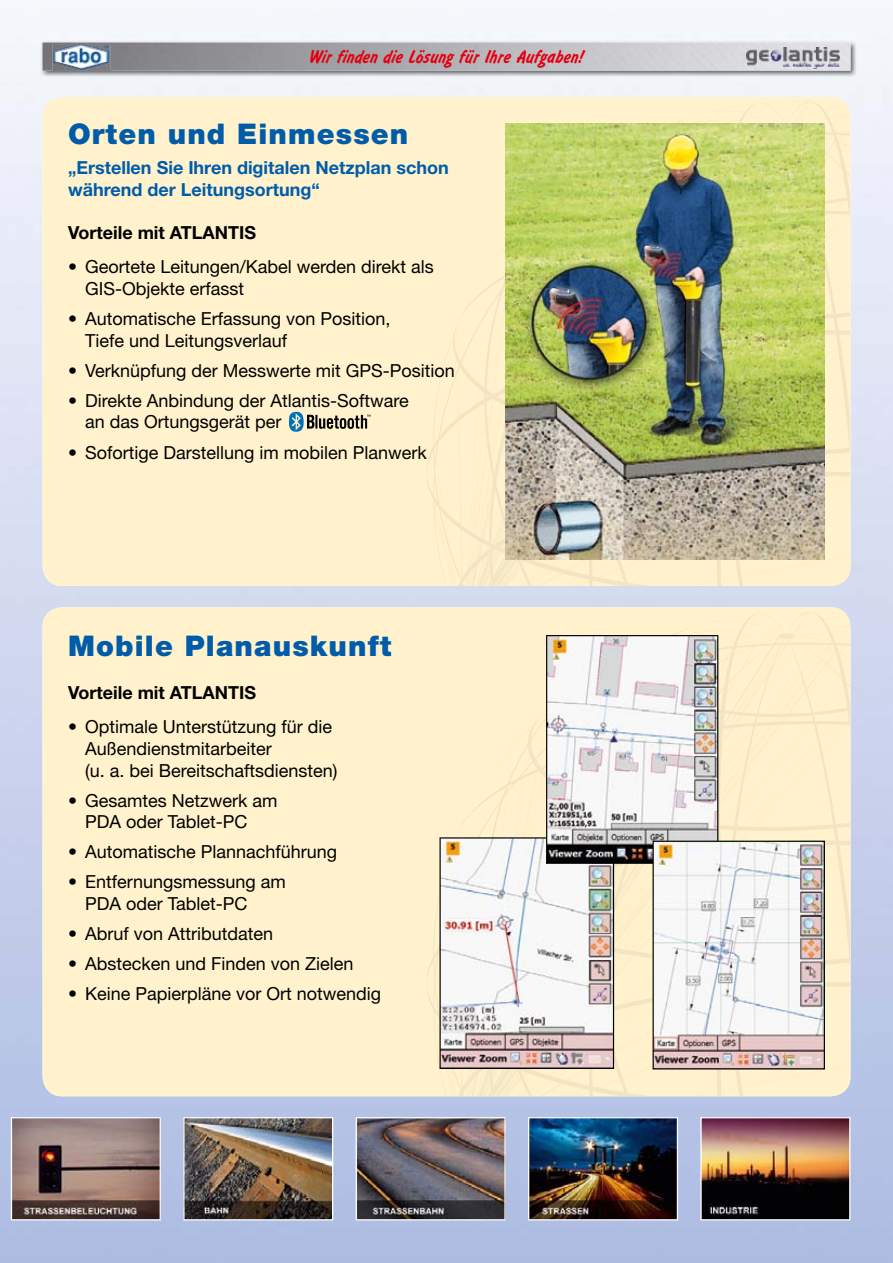
<style>
.page{position:relative;width:893px;height:1263px;background:#fff}
.page>*{position:absolute;margin:0;border:0;box-sizing:border-box;transform-origin:0 0}
.t1{font:900 28.5px "Helvetica Neue";letter-spacing:.04em;color:#005ca9}
.t2{font:18px/21.6px "Helvetica Neue";color:#000}
.t3{font:700 18px/21.6px "Helvetica Neue";color:#005ca9}
.t4{font:700 18px "Helvetica Neue";color:#000}
.t5{font:18px "Slager";letter-spacing:.02em;color:#e3000f}
</style>
<div class="page">
<img style="left:0;top:7px;width:893px;height:1256px">
<img style="left:39px;top:39px;width:818px;height:38px">
<img style="left:43px;top:43px;width:807px;height:28px">
<img style="left:53px;top:44px;width:58px;height:28px">
<img style="left:54px;top:45px;width:54px;height:23px">
<img style="left:746px;top:47px;width:93px;height:22px">
<div style="left:43px;top:97px;width:807px;height:489px;background:#fff2cd;border-radius:20px"></div>
<svg style="left:677px;top:102px;width:173px;height:112px"></svg>
<svg style="left:474px;top:244px;width:376px;height:72px"></svg>
<svg style="left:434px;top:327px;width:416px;height:259px"></svg>
<div style="left:43px;top:607px;width:807px;height:489px;background:#fff2cd;border-radius:20px"></div>
<img style="left:356px;top:1117px;width:150px;height:103px">
<img style="left:700px;top:1117px;width:150px;height:103px">
<img style="left:183px;top:1117px;width:150px;height:103px">
<svg style="left:11px;top:1117px;width:150px;height:103px;background:#8c7570"></svg>
<img style="left:528px;top:1117px;width:150px;height:103px">
<svg style="left:434px;top:612px;width:416px;height:484px"></svg>
<svg style="left:289px;top:412px;width:81px;height:20px"></svg>
<img style="left:506px;top:123px;width:319px;height:437px">
<p class="t5" style="left:308px;top:46px;width:276px">Wir finden die Lösung für Ihre Aufgaben!</p>
<h1 class="t1" style="left:68px;top:117px;width:342px">Orten und Einmessen</h1>
<p class="t3" style="left:68px;top:157px;width:382px">„Erstellen Sie Ihren digitalen Netzplan schon während der Leitungsortung“</p>
<p class="t4" style="left:68px;top:221px;width:190px">Vorteile mit ATLANTIS</p>
<p class="t2" style="left:85px;top:256px;width:350px;text-indent:-17px">• Geortete Leitungen/Kabel werden direkt als<br>GIS-Objekte erfasst</p>
<p class="t2" style="left:85px;top:307px;width:307px;text-indent:-17px">• Automatische Erfassung von Position,<br>Tiefe und Leitungsverlauf</p>
<p class="t2" style="left:68px;top:359px;width:388px">• Verknüpfung der Messwerte mit GPS-Position</p>
<p class="t2" style="left:85px;top:389px;width:325px;text-indent:-17px">• Direkte Anbindung der Atlantis-Software an das Ortungsgerät per</p>
<p class="t2" style="left:68px;top:441px;width:360px">• Sofortige Darstellung im mobilen Planwerk</p>
<h1 class="t1" style="left:68px;top:629px;width:325px">Mobile Planauskunft</h1>
<p class="t4" style="left:68px;top:681px;width:190px">Vorteile mit ATLANTIS</p>
<p class="t2" style="left:85px;top:716px;width:254px;text-indent:-17px">• Optimale Unterstützung für die<br>Außendienstmitarbeiter<br>(u. a. bei Bereitschaftsdiensten)</p>
<p class="t2" style="left:85px;top:789px;width:194px;text-indent:-17px">• Gesamtes Netzwerk am<br>PDA oder Tablet-PC</p>
<p class="t2" style="left:68px;top:841px;width:271px">• Automatische Plannachführung</p>
<p class="t2" style="left:85px;top:871px;width:202px;text-indent:-17px">• Entfernungsmessung am<br>PDA oder Tablet-PC</p>
<p class="t2" style="left:68px;top:923px;width:207px">• Abruf von Attributdaten</p>
<p class="t2" style="left:68px;top:953px;width:287px">• Abstecken und Finden von Zielen</p>
<p class="t2" style="left:68px;top:983px;width:315px">• Keine Papierpläne vor Ort notwendig</p>
</div>
